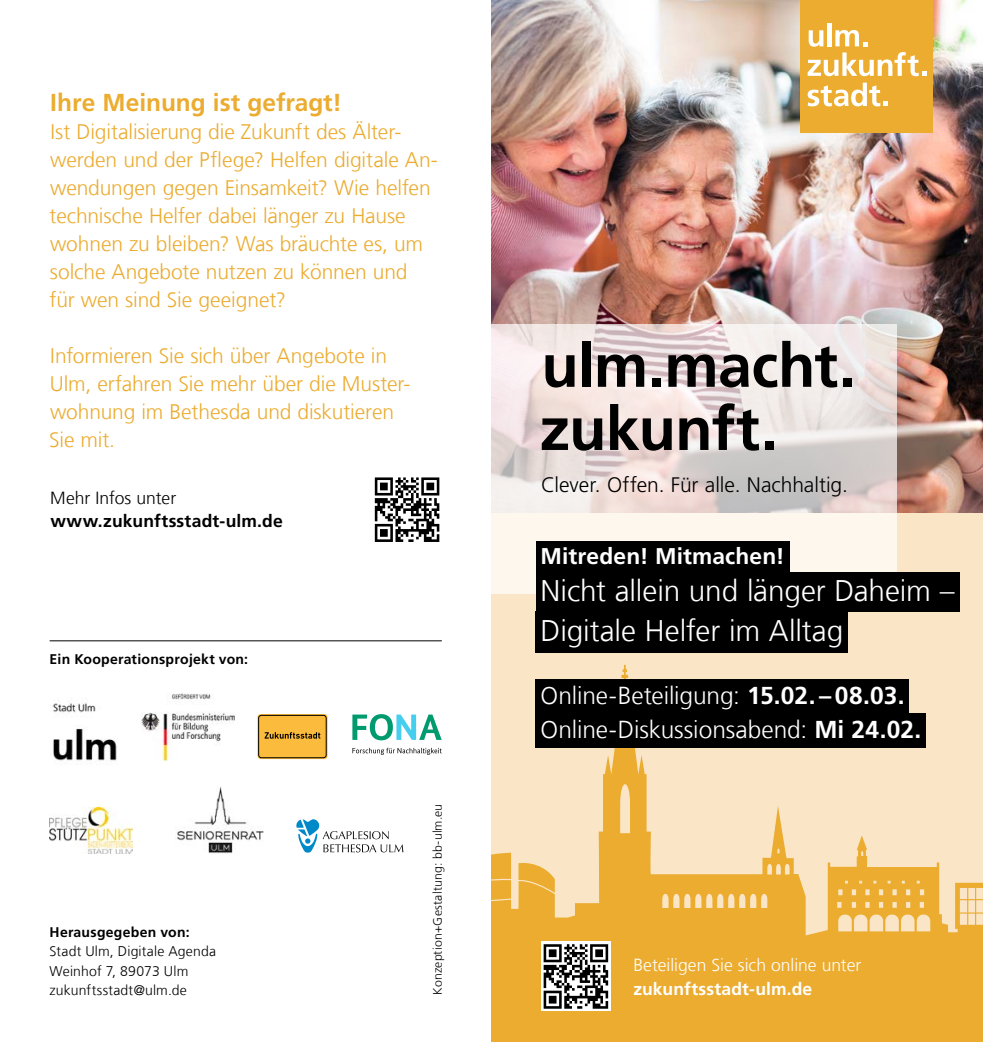
<style>
.page{position:relative;width:983px;height:1042px;background:#fff}
.page>*{position:absolute;margin:0;border:0;box-sizing:border-box;transform-origin:0 0}
.t1{font:700 61.25px/63.2px "Frutiger LT Std";letter-spacing:-.015em;color:#000}
.t2{font:300 29.75px/40.2px "Frutiger LT Com";letter-spacing:-.005em;color:#fff}
.t3{font:300 24.5px/33.2px "Frutiger LT Com";letter-spacing:-.005em;color:#fff}
.t4{font:700 24.5px "Frutiger LT Com";color:#ebac30}
.t5{font:700 22.75px "Frutiger LT Com";letter-spacing:.005em;color:#fff}
.t6{font:300 21px/28px "Frutiger LT Com";letter-spacing:-.005em;color:#ebac30}
.t7{font:300 21px "Frutiger LT Std";color:#000}
.t8{font:300 17.5px "Frutiger LT Com";color:#fff}
.t9{font:700 17.5px "Frutiger LT Com";letter-spacing:.01em;color:#000}
.t10{font:700 17.5px "Frutiger LT Com";letter-spacing:.005em;color:#fff}
.t11{font:300 17.5px "Frutiger LT Com";color:#000}
.t12{font:300 14px/19.2px "Frutiger LT Com";letter-spacing:.01em;color:#000}
.t13{font:700 14px "Frutiger LT Com";letter-spacing:.02em;color:#000}
.t14{font:300 12.25px "Frutiger LT Com";letter-spacing:.015em;color:#000}
.s1{font-weight:700}
</style>
<div class="page">
<img style="left:491px;top:0;width:491px;height:513px">
<div style="left:491px;top:513px;width:491px;height:529px;background:#fae6c6"></div>
<div style="left:800px;top:0;width:133px;height:133px;background:#ebac30"></div>
<hr style="left:827px;top:23px;width:4px;height:23px;background:#fff">
<svg style="left:807px;top:30px;width:119px;height:46px"></svg>
<svg style="left:807px;top:83px;width:80px;height:23px"></svg>
<img style="left:52px;top:698px;width:65px;height:63px">
<hr style="left:50px;top:640px;width:391px;height:1px;background:#000">
<svg style="left:491px;top:665px;width:491px;height:377px"></svg>
<img style="left:177px;top:786px;width:87px;height:67px">
<img style="left:50px;top:807px;width:83px;height:46px">
<svg style="left:296px;top:819px;width:107px;height:33px"></svg>
<div style="left:257px;top:714px;width:70px;height:45px;background:#fbbc3d;border-radius:3px"></div>
<div style="left:258px;top:715px;width:68px;height:43px;border:1px solid #000;border-radius:3px"></div>
<svg style="left:264px;top:732px;width:56px;height:6px"></svg>
<svg style="left:352px;top:714px;width:89px;height:26px"></svg>
<svg style="left:352px;top:748px;width:89px;height:7px"></svg>
<svg style="left:374px;top:477px;width:66px;height:65px"></svg>
<svg style="left:375px;top:477px;width:64px;height:65px"></svg>
<img style="left:141px;top:693px;width:93px;height:67px">
<svg style="left:541px;top:942px;width:69px;height:69px"></svg>
<svg style="left:543px;top:944px;width:65px;height:64px;background:#787878"></svg>
<svg style="left:491px;top:324px;width:405px;height:269px;background:#ebe1de"></svg>
<div style="left:535px;top:541px;width:254px;height:33px;background:#000"></div>
<div style="left:535px;top:572px;width:424px;height:40px;background:#000"></div>
<div style="left:535px;top:611px;width:312px;height:42px;background:#000"></div>
<div style="left:535px;top:679px;width:374px;height:35px;background:#000"></div>
<div style="left:535px;top:713px;width:391px;height:34px;background:#000"></div>
<p class="t4" style="left:50px;top:88px;width:293px">Ihre Meinung ist gefragt!</p>
<p class="t6" style="left:50px;top:118px;width:390px">Ist Digitalisierung die Zukunft des Älter&shy;werden und der Pflege? Helfen digitale An&shy;wendungen gegen Einsamkeit? Wie helfen technische Helfer dabei länger zu Hause wohnen zu bleiben? Was bräuchte es, um solche Angebote nutzen zu können und<br>für wen sind Sie geeignet?</p>
<p class="t6" style="left:49px;top:342px;width:363px">Informieren Sie sich über Angebote in<br>Ulm, erfahren Sie mehr über die Muster&shy;wohnung im Bethesda und diskutieren<br>Sie mit.</p>
<p class="t11" style="left:50px;top:488px;width:127px">Mehr Infos unter</p>
<p class="t9" style="left:50px;top:511px;width:234px">www.zukunftsstadt-ulm.de</p>
<p class="t13" style="left:50px;top:651px;width:200px">Ein Kooperationsprojekt von:</p>
<p class="t13" style="left:50px;top:924px;width:141px">Herausgegeben von:</p>
<p class="t12" style="left:50px;top:942px;width:168px">Stadt Ulm, Digitale Agenda<br>Weinhof 7, 89073 Ulm zukunftsstadt@ulm.de</p>
<p class="t14" style="left:430px;top:995px;width:193px;rotate:-90deg">Konzeption+Gestaltung: bb-ulm.eu</p>
<h1 class="t1" style="left:539px;top:334px;width:318px">ulm.macht. zukunft.</h1>
<p class="t7" style="left:541px;top:472px;width:308px">Clever. Offen. Für alle. Nachhaltig.</p>
<p class="t5" style="left:540px;top:543px;width:245px">Mitreden! Mitmachen!</p>
<h2 class="t2" style="left:540px;top:571px;width:415px">Nicht allein und länger Daheim –<br>Digitale Helfer im Alltag</h2>
<p class="t3" style="left:540px;top:679px;width:382px">Online-Beteiligung: <span class="s1">15.02. – 08.03.<br></span>Online-Diskussionsabend: <span class="s1">Mi 24.02.</span></p>
<p class="t8" style="left:633px;top:955px;width:229px">Beteiligen Sie sich online unter</p>
<p class="t10" style="left:633px;top:978px;width:180px">zukunftsstadt-ulm.de</p>
</div>
